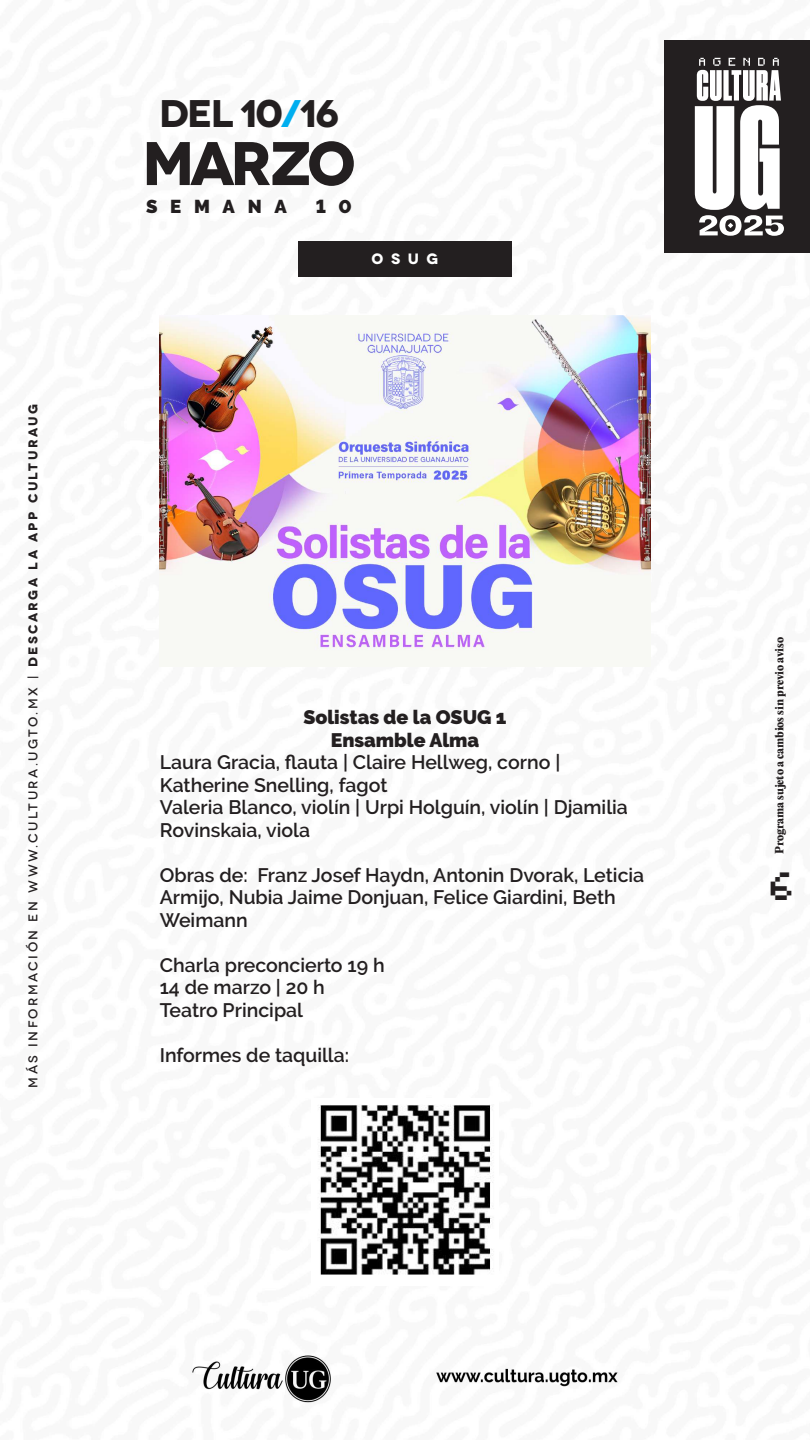
<style>
.page{position:relative;width:810px;height:1440px;background:#fff}
.page>*{position:absolute;margin:0;border:0;box-sizing:border-box;transform-origin:0 0}
.t1{font:700 61.43px "Novecentowide";letter-spacing:-.07em;color:#231f20}
.t2{font:700 38.47px "Novecentowide";letter-spacing:-.05em;color:#231f20}
.t3{font:36.75px "Minecraft";color:#231f20}
.t4{font:600 19.5px/22.5px "Raleway";color:#231f20}
.t5{font:900 19.5px/22.5px "Raleway";color:#231f20;text-align:center}
.t6{font:900 18.6px "Raleway";letter-spacing:.68em;color:#231f20}
.t7{font:700 15px "Novecentowide";color:#fff}
.t8{font:500 12.75px "Novecentowide";letter-spacing:.19em;color:#231f20}
.t9{font:800 10.5px "PP Editorial New";letter-spacing:-.01em;color:#231f20}
.s1{font-weight:700}
.s2{color:#00aeef}
</style>
<div class="page">
<img style="left:159px;top:40px;width:651px;height:1363px">
<div style="left:298px;top:241px;width:214px;height:36px;background:#231f20"></div>
<div style="left:664px;top:41px;width:146px;height:212px;background:#231f20"></div>
<svg style="left:695px;top:58px;width:89px;height:178px"></svg>
<img style="left:160px;top:316px;width:490px;height:351px">
<img style="left:312px;top:1099px;width:186px;height:186px">
<p class="t8" style="left:25px;top:1087px;width:685px;rotate:-90deg">Más información en www.cultura.ugto.mx | <span class="s1">DESCARGA LA APP CULTURAUG</span></p>
<h2 class="t2" style="left:159px;top:89px;width:181px">DEL 10<span class="s2">/</span>16</h2>
<h1 class="t1" style="left:142px;top:125px;width:215px">MARZO</h1>
<p class="t6" style="left:146px;top:195px;width:142px">SEMANA</p>
<p class="t6" style="left:316px;top:195px;width:38px">1 0</p>
<p class="t7" style="left:372px;top:250px;width:68px">OSUG</p>
<p class="t5" style="left:303px;top:706px;width:205px">Solistas de la OSUG 1<br>Ensamble Alma</p>
<p class="t4" style="left:160px;top:751px;width:470px">Laura Gracia, flauta | Claire Hellweg, corno | Katherine Snelling, fagot<br>Valeria Blanco, violín | Urpi Holguín, violín | Djamilia Rovinskaia, viola</p>
<p class="t4" style="left:160px;top:863px;width:486px">Obras de: Franz Josef Haydn, Antonin Dvorak, Leticia<br>Armijo, Nubia Jaime Donjuan, Felice Giardini, Beth<br>Weimann</p>
<p class="t4" style="left:160px;top:953px;width:226px">Charla preconcierto 19 h<br>14 de marzo | 20 h<br>Teatro Principal</p>
<p class="t4" style="left:160px;top:1043px;width:191px">Informes de taquilla:</p>
<p class="t9" style="left:772px;top:854px;width:219px;rotate:-90deg">Programa sujeto a cambios sin previo aviso</p>
<h3 class="t3" style="left:771px;top:873px;width:24px">6</h3>
</div>
